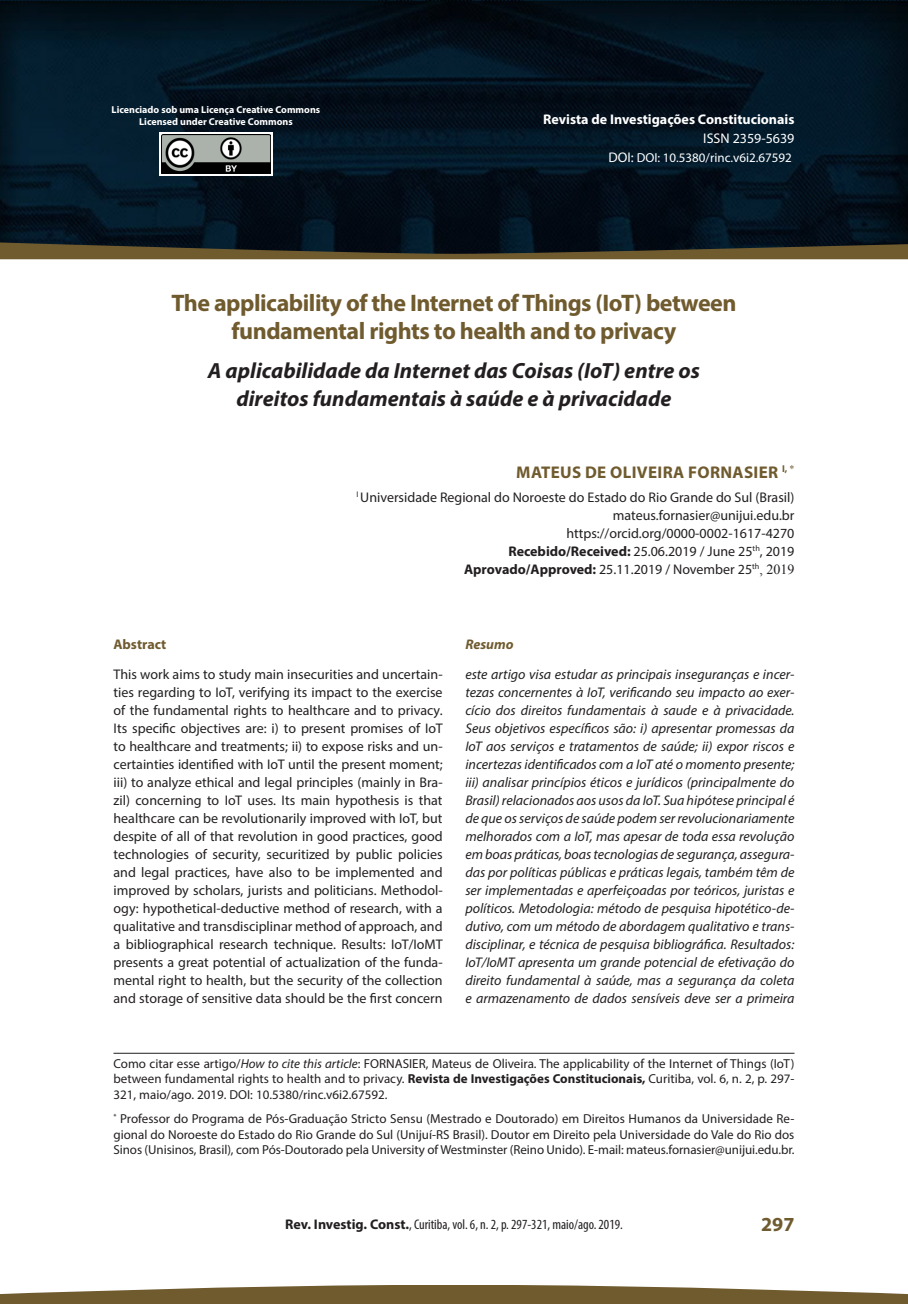
<style>
.page{position:relative;width:908px;height:1304px;background:#fff}
.page>*{position:absolute;margin:0;border:0;box-sizing:border-box;transform-origin:0 0}
.Títulos{font:700 24px/28px "Myriad Pro";letter-spacing:-.02em;color:#705b2f;text-align:center}
.Títulos_Inglês{font:italic 700 22px/28px "Myriad Pro";color:#231f20;text-align:center}
.t1{font:700 20px "Myriad Pro";color:#705b2f}
.Nomes{font:700 17px "Myriad Pro";letter-spacing:.02em;color:#705b2f}
.MinicurriculoEResumo{font:italic 14px/18px "Myriad Pro";color:#231f20;text-align:justify}
.MinicurriculoEResumo-2{font:14px/18px "Myriad Pro";color:#231f20;text-align:justify}
.Receb_Aprova{font:14px "Myriad Pro";color:#231f20}
.publicação_paginas_a{font:condensed 14px "Myriad Pro";color:#231f20}
.Revista_ISSN{font:700 14px "Myriad Pro";color:#fff}
.Revista_ISSN-2{font:14px "Myriad Pro";color:#fff}
.Tit_abstract_Reg{font:700 14px "Myriad Pro";color:#705b2f}
.Tit_abstract_Ita{font:italic 700 14px "Myriad Pro";color:#705b2f}
.citar_sem_fio{font:13px/15.6px "Myriad Pro";letter-spacing:-.005em;color:#231f20;text-align:justify}
.citar_curriculo{font:13px/15.6px "Myriad Pro";color:#231f20;text-align:justify}
.DOI{font:13px "Myriad Pro";color:#fff}
.t2{font:700 10px/12px "Myriad Pro";color:#fff;text-align:center}
.s1{font-size:14px}
.s2{color:#231f20}
.s3{font-weight:700}
.s4{font-family:"Times New Roman"}
.s5{font-style:italic}
.s6{font-weight:700;font-stretch:normal}
</style>
<div class="page">
<img style="left:0;top:0;width:907px;height:242px">
<svg style="left:0;top:1285px;width:907px;height:19px;background:#877651"></svg>
<svg style="left:0;top:242px;width:907px;height:17px;background:#413b27"></svg>
<svg style="left:159px;top:132px;width:113px;height:44px"></svg>
<img style="left:161px;top:135px;width:109px;height:38px">
<hr style="left:113px;top:1053px;width:681px;height:1px;background:#231f20">
<p class="t2" style="left:112px;top:104px;width:210px">Licenciado sob uma Licença Creative Commons<br>Licensed under Creative Commons</p>
<p class="Revista_ISSN" style="left:543px;top:110px;width:253px">Revista de Investigações Constitucionais</p>
<p class="Revista_ISSN-2" style="left:703px;top:130px;width:93px">ISSN 2359-5639</p>
<p class="DOI" style="left:608px;top:150px;width:187px"><span class="s1">DOI:</span> DOI: 10.5380/rinc.v6i2.67592<span class="s2">.</span></p>
<p class="Títulos" style="left:171px;top:288px;width:566px">The applicability of the Internet of Things (IoT) between fundamental rights to health and to privacy</p>
<p class="Títulos_Inglês" style="left:208px;top:356px;width:493px">A aplicabilidade da Internet das Coisas (IoT) entre os direitos fundamentais à saúde e à privacidade</p>
<p class="Nomes" style="left:516px;top:461px;width:279px">MATEUS DE OLIVEIRA FORNASIER <sup>I,</sup> <sup>*</sup></p>
<p class="Receb_Aprova" style="left:356px;top:488px;width:439px"><sup>I</sup> Universidade Regional do Noroeste do Estado do Rio Grande do Sul (Brasil)</p>
<p class="Receb_Aprova" style="left:612px;top:506px;width:183px">mateus.fornasier@unijui.edu.br</p>
<p class="Receb_Aprova" style="left:566px;top:524px;width:229px">https://orcid.org/0000-0002-1617-4270</p>
<p class="Receb_Aprova" style="left:508px;top:542px;width:287px"><span class="s3">Recebido/Received:</span> 25.06.2019 / June 25<sup>th</sup>, 2019</p>
<p class="Receb_Aprova" style="left:464px;top:560px;width:332px"><span class="s3">Aprovado/Approved:</span> 25.11.2019 / November 25<sup>th</sup><span class="s4">, 2019</span></p>
<p class="Tit_abstract_Reg" style="left:113px;top:636px;width:54px">Abstract</p>
<p class="MinicurriculoEResumo-2" style="left:113px;top:665px;width:330px">This work aims to study main insecurities and uncertain&shy;ties regarding to IoT, verifying its impact to the exercise of the fundamental rights to healthcare and to privacy.<br>Its specific objectives are: i) to present promises of IoT to healthcare and treatments; ii) to expose risks and un&shy;certainties identified with IoT until the present moment; iii) to analyze ethical and legal principles (mainly in Bra&shy;zil) concerning to IoT uses. Its main hypothesis is that healthcare can be revolutionarily improved with IoT, but despite of all of that revolution in good practices, good technologies of security, securitized by public policies and legal practices, have also to be implemented and improved by scholars, jurists and politicians. Methodol&shy;ogy: hypothetical-deductive method of research, with a qualitative and transdisciplinar method of approach, and a bibliographical research technique. Results: IoT/IoMT presents a great potential of actualization of the funda&shy;mental right to health, but the security of the collection and storage of sensitive data should be the first concern</p>
<p class="Tit_abstract_Ita" style="left:465px;top:636px;width:50px">Resumo</p>
<p class="MinicurriculoEResumo" style="left:465px;top:665px;width:330px">este artigo visa estudar as principais inseguranças e incer&shy;tezas concernentes à IoT, verificando seu impacto ao exer&shy;cício dos direitos fundamentais à saude e à privacidade.<br>Seus objetivos específicos são: i) apresentar promessas da IoT aos serviços e tratamentos de saúde; ii) expor riscos e incertezas identificados com a IoT até o momento presente; iii) analisar princípios éticos e jurídicos (principalmente do Brasil) relacionados aos usos da IoT. Sua hipótese principal é de que os serviços de saúde podem ser revolucionariamente melhorados com a IoT, mas apesar de toda essa revolução em boas práticas, boas tecnologias de segurança, assegura&shy;das por políticas públicas e práticas legais, também têm de ser implementadas e aperfeiçoadas por teóricos, juristas e políticos. Metodologia: método de pesquisa hipotético-de&shy;dutivo, com um método de abordagem qualitativo e trans&shy;disciplinar, e técnica de pesquisa bibliográfica. Resultados:<br>IoT/IoMT apresenta um grande potencial de efetivação do direito fundamental à saúde, mas a segurança da coleta e armazenamento de dados sensíveis deve ser a primeira</p>
<p class="citar_curriculo" style="left:113px;top:1055px;width:682px">Como citar esse artigo/<span class="s5">How to cite this article</span>: FORNASIER, Mateus de Oliveira. The applicability of the Internet of Things (IoT) between fundamental rights to health and to privacy. <span class="s3">Revista de Investigações Constitucionais,</span> Curitiba, vol. 6, n. 2, p. 297- 321, maio/ago. 2019. DOI: 10.5380/rinc.v6i2.67592.</p>
<p class="citar_sem_fio" style="left:113px;top:1111px;width:682px"><sup>*</sup> Professor do Programa de Pós-Graduação Stricto Sensu (Mestrado e Doutorado) em Direitos Humanos da Universidade Re&shy;gional do Noroeste do Estado do Rio Grande do Sul (Unijuí-RS Brasil). Doutor em Direito pela Universidade do Vale do Rio dos Sinos (Unisinos, Brasil), com Pós-Doutorado pela University of Westminster (Reino Unido). E-mail: mateus.fornasier@unijui.edu.br.</p>
<p class="publicação_paginas_a" style="left:285px;top:1216px;width:339px"><span class="s6">Rev. Investig. Const.</span>, Curitiba, vol. 6, n. 2, p. 297-321, maio/ago. 2019.</p>
<p class="t1" style="left:760px;top:1211px;width:35px">297</p>
</div>
